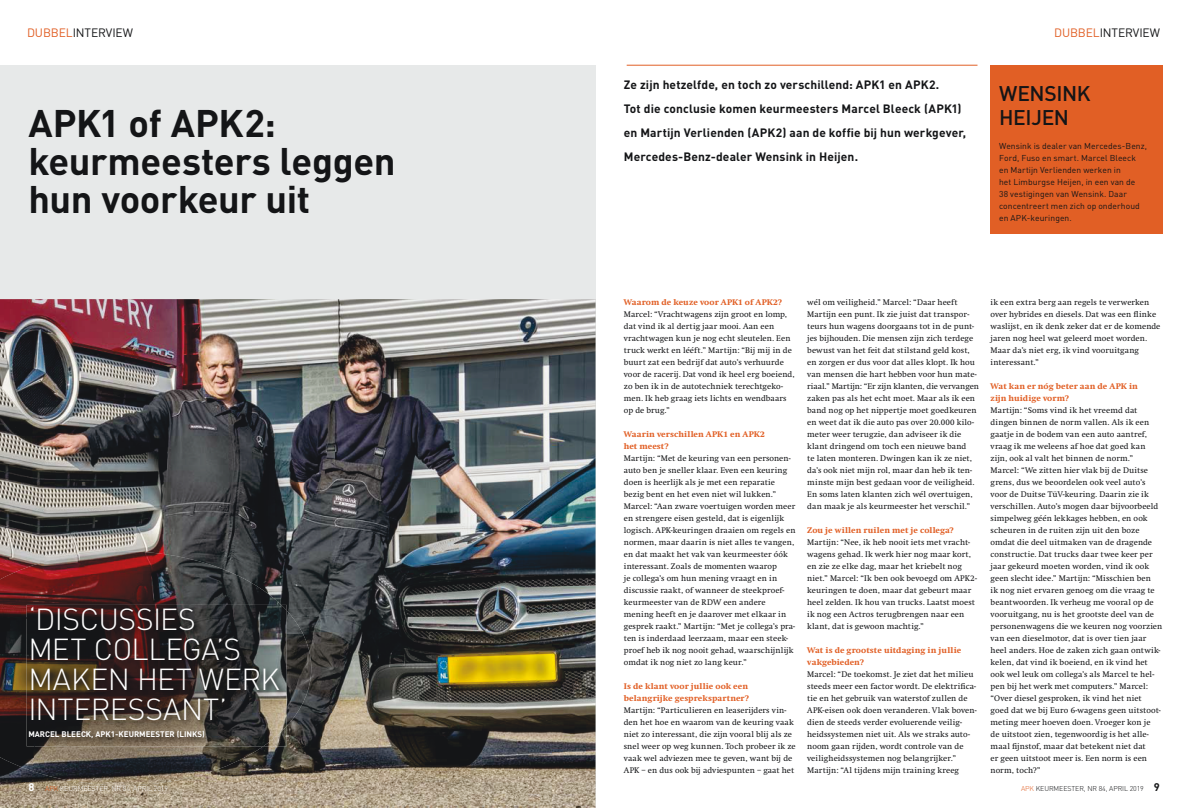
<style>
.page{position:relative;width:1191px;height:808px;background:#fff}
.page>*{position:absolute;margin:0;border:0;box-sizing:border-box;transform-origin:0 0}
.t1{font:700 38px/38px "DIN";letter-spacing:-.01em;color:#141517}
.t2{font:300 30px/30px "DIN";letter-spacing:-.01em;color:#fff}
.t3{font:500 21px/24px "DIN";letter-spacing:-.02em;color:#141517}
.t4{font:700 12px/24px "DIN";letter-spacing:.01em;color:#141517}
.t5{font:12px "DIN";letter-spacing:-.01em;color:#141517}
.t6{font:8.5px/12px "Swift";letter-spacing:.01em;color:#141517}
.t7{font:800 8.5px/12px "Swift";letter-spacing:.01em;color:#e15f25}
.t8{font:8.5px/12px "DIN";letter-spacing:.005em;color:#141517}
.t9{font:700 8px "DIN";color:#fff}
.t10{font:300 7px "DIN";letter-spacing:-.01em;color:#141517}
.t11{font:300 7px "DIN";letter-spacing:-.01em;color:#fff}
.s1{color:#e15f25}
.s2{font-weight:700;font-size:11px}
</style>
<div class="page">
<img style="left:0;top:300px;width:595px;height:508px">
<div style="left:0;top:65px;width:595px;height:234px;background:#e7e9e9"></div>
<img style="left:0;top:299px;width:595px;height:1px">
<hr style="left:626px;top:65px;width:351px;height:1px;background:#e15f25">
<img style="left:0;top:551px;width:277px;height:67px">
<img style="left:277px;top:600px;width:34px;height:127px">
<img style="left:0;top:618px;width:34px;height:167px">
<img style="left:34px;top:746px;width:230px;height:39px">
<img style="left:27px;top:605px;width:260px;height:141px">
<div style="left:990px;top:65px;width:172px;height:168px;background:#e15f25"></div>
<h3 class="t5" style="left:27px;top:28px;width:107px"><span class="s1">DUBBEL</span>INTERVIEW</h3>
<h3 class="t5" style="left:1054px;top:28px;width:107px"><span class="s1">DUBBEL</span>INTERVIEW</h3>
<h1 class="t1" style="left:28px;top:108px;width:369px">APK1 of APK2: keurmeesters leggen hun voorkeur uit</h1>
<h2 class="t2" style="left:28px;top:608px;width:253px">‘DISCUSSIES<br>MET COLLEGA’S<br>MAKEN HET WERK<br>INTERESSANT’</h2>
<p class="t9" style="left:28px;top:731px;width:178px">MARCEL BLEECK, APK1-KEURMEESTER (LINKS)</p>
<p class="t11" style="left:28px;top:786px;width:141px"><span class="s2">8</span> <span class="s1">APK</span> KEURMEESTER, NR 84, APRIL 2019</p>
<h3 class="t4" style="left:624px;top:74px;width:344px">Ze zijn hetzelfde, en toch zo verschillend: APK1 en APK2.<br>Tot die conclusie komen keurmeesters Marcel Bleeck (APK1) en Martijn Verlienden (APK2) aan de koffie bij hun werkgever, Mercedes-Benz-dealer Wensink in Heijen.</h3>
<h3 class="t3" style="left:999px;top:84px;width:93px">WENSINK<br>HEIJEN</h3>
<p class="t8" style="left:999px;top:141px;width:149px">Wensink is dealer van Mercedes-Benz,<br>Ford, Fuso en smart. Marcel Bleeck en Martijn Verlienden werken in<br>het Limburgse Heijen, in een van de<br>38 vestigingen van Wensink. Daar concentreert men zich op onderhoud en APK-keuringen.</p>
<p class="t7" style="left:624px;top:297px;width:160px">Waarom de keuze voor APK1 of APK2?</p>
<p class="t6" style="left:624px;top:309px;width:172px">Marcel: “Vrachtwagens zijn groot en lomp, dat vind ik al dertig jaar mooi. Aan een vrachtwagen kun je nog echt sleutelen. Een truck werkt en lééft.” Martijn: “Bij mij in de buurt zat een bedrijf dat auto’s verhuurde voor de racerij. Dat vond ik heel erg boeiend, zo ben ik in de autotechniek terechtgeko&shy;men. Ik heb graag iets lichts en wendbaars op de brug.”</p>
<p class="t7" style="left:624px;top:429px;width:143px">Waarin verschillen APK1 en APK2 het meest?</p>
<p class="t6" style="left:624px;top:453px;width:173px">Martijn: “Met de keuring van een personen&shy;auto ben je sneller klaar. Even een keuring doen is heerlijk als je met een reparatie bezig bent en het even niet wil lukken.” Marcel: “Aan zware voertuigen worden meer en strengere eisen gesteld, dat is eigenlijk logisch. APK-keuringen draaien om regels en normen, maar daarin is niet alles te vangen, en dat maakt het vak van keurmeester óók interessant. Zoals de momenten waarop<br>je collega’s om hun mening vraagt en in discussie raakt, of wanneer de steekproef&shy;keurmeester van de RDW een andere mening heeft en je daarover met elkaar in gesprek raakt.” Martijn: “Met je collega’s pra&shy;ten is inderdaad leerzaam, maar een steek&shy;proef heb ik nog nooit gehad, waarschijnlijk omdat ik nog niet zo lang keur.”</p>
<p class="t7" style="left:624px;top:681px;width:126px">Is de klant voor jullie ook een belangrijke gesprekspartner?</p>
<p class="t6" style="left:624px;top:705px;width:173px">Martijn: “Particulieren en leaserijders vin&shy;den het hoe en waarom van de keuring vaak niet zo interessant, die zijn vooral blij als ze snel weer op weg kunnen. Toch probeer ik ze vaak wel adviezen mee te geven, want bij de APK – en dus ook bij adviespunten – gaat het</p>
<p class="t6" style="left:807px;top:297px;width:173px">wél om veiligheid.” Marcel: “Daar heeft Martijn een punt. Ik zie juist dat transpor&shy;teurs hun wagens doorgaans tot in de punt&shy;jes bijhouden. Die mensen zijn zich terdege bewust van het feit dat stilstand geld kost, en zorgen er dus voor dat alles klopt. Ik hou van mensen die hart hebben voor hun mate&shy;riaal.” Martijn: “Er zijn klanten, die vervangen zaken pas als het echt moet. Maar als ik een band nog op het nippertje moet goedkeuren en weet dat ik die auto pas over 20.000 kilo&shy;meter weer terugzie, dan adviseer ik die klant dringend om toch een nieuwe band<br>te laten monteren. Dwingen kan ik ze niet, da’s ook niet mijn rol, maar dan heb ik ten&shy;minste mijn best gedaan voor de veiligheid.<br>En soms laten klanten zich wél overtuigen, dan maak je als keurmeester het verschil.”</p>
<p class="t7" style="left:807px;top:525px;width:148px">Zou je willen ruilen met je collega?</p>
<p class="t6" style="left:807px;top:537px;width:171px">Martijn: “Nee, ik heb nooit iets met vracht&shy;wagens gehad. Ik werk hier nog maar kort, en zie ze elke dag, maar het kriebelt nog niet.” Marcel: “Ik ben ook bevoegd om APK2- keuringen te doen, maar dat gebeurt maar heel zelden. Ik hou van trucks. Laatst moest ik nog een Actros terugbrengen naar een klant, dat is gewoon machtig.”</p>
<p class="t7" style="left:807px;top:645px;width:155px">Wat is de grootste uitdaging in jullie vakgebieden?</p>
<p class="t6" style="left:807px;top:669px;width:171px">Marcel: “De toekomst. Je ziet dat het milieu steeds meer een factor wordt. De elektrifica&shy;tie en het gebruik van waterstof zullen de APK-eisen ook doen veranderen. Vlak boven&shy;dien de steeds verder evoluerende veilig&shy;heidssystemen niet uit. Als we straks auto&shy;noom gaan rijden, wordt controle van de veiligheidssystemen nog belangrijker.” Martijn: “Al tijdens mijn training kreeg</p>
<p class="t6" style="left:990px;top:297px;width:171px">ik een extra berg aan regels te verwerken over hybrides en diesels. Dat was een flinke waslijst, en ik denk zeker dat er de komende jaren nog heel wat geleerd moet worden.<br>Maar da’s niet erg, ik vind vooruitgang interessant.”</p>
<p class="t7" style="left:990px;top:381px;width:149px">Wat kan er nóg beter aan de APK in zijn huidige vorm?</p>
<p class="t6" style="left:990px;top:405px;width:173px">Martijn: “Soms vind ik het vreemd dat dingen binnen de norm vallen. Als ik een gaatje in de bodem van een auto aantref, vraag ik me weleens af hoe dat goed kan zijn, ook al valt het binnen de norm.” Marcel: “We zitten hier vlak bij de Duitse grens, dus we beoordelen ook veel auto’s voor de Duitse TüV-keuring. Daarin zie ik verschillen. Auto’s mogen daar bijvoorbeeld simpelweg géén lekkages hebben, en ook scheuren in de ruiten zijn uit den boze omdat die deel uitmaken van de dragende constructie. Dat trucks daar twee keer per jaar gekeurd moeten worden, vind ik ook geen slecht idee.” Martijn: “Misschien ben<br>ik nog niet ervaren genoeg om die vraag te beantwoorden. Ik verheug me vooral op de vooruitgang, nu is het grootste deel van de personenwagens die we keuren nog voorzien van een dieselmotor, dat is over tien jaar heel anders. Hoe de zaken zich gaan ontwik&shy;kelen, dat vind ik boeiend, en ik vind het ook wel leuk om collega’s als Marcel te hel&shy;pen bij het werk met computers.” Marcel: “Over diesel gesproken, ik vind het niet<br>goed dat we bij Euro 6-wagens geen uitstoot&shy;meting meer hoeven doen. Vroeger kon je<br>de uitstoot zien, tegenwoordig is het alle&shy;maal fijnstof, maar dat betekent niet dat<br>er geen uitstoot meer is. Een norm is een norm, toch?”</p>
<p class="t10" style="left:1021px;top:786px;width:140px"><span class="s1">APK</span> KEURMEESTER, NR 84, APRIL 2019 <span class="s2">9</span></p>
</div>
